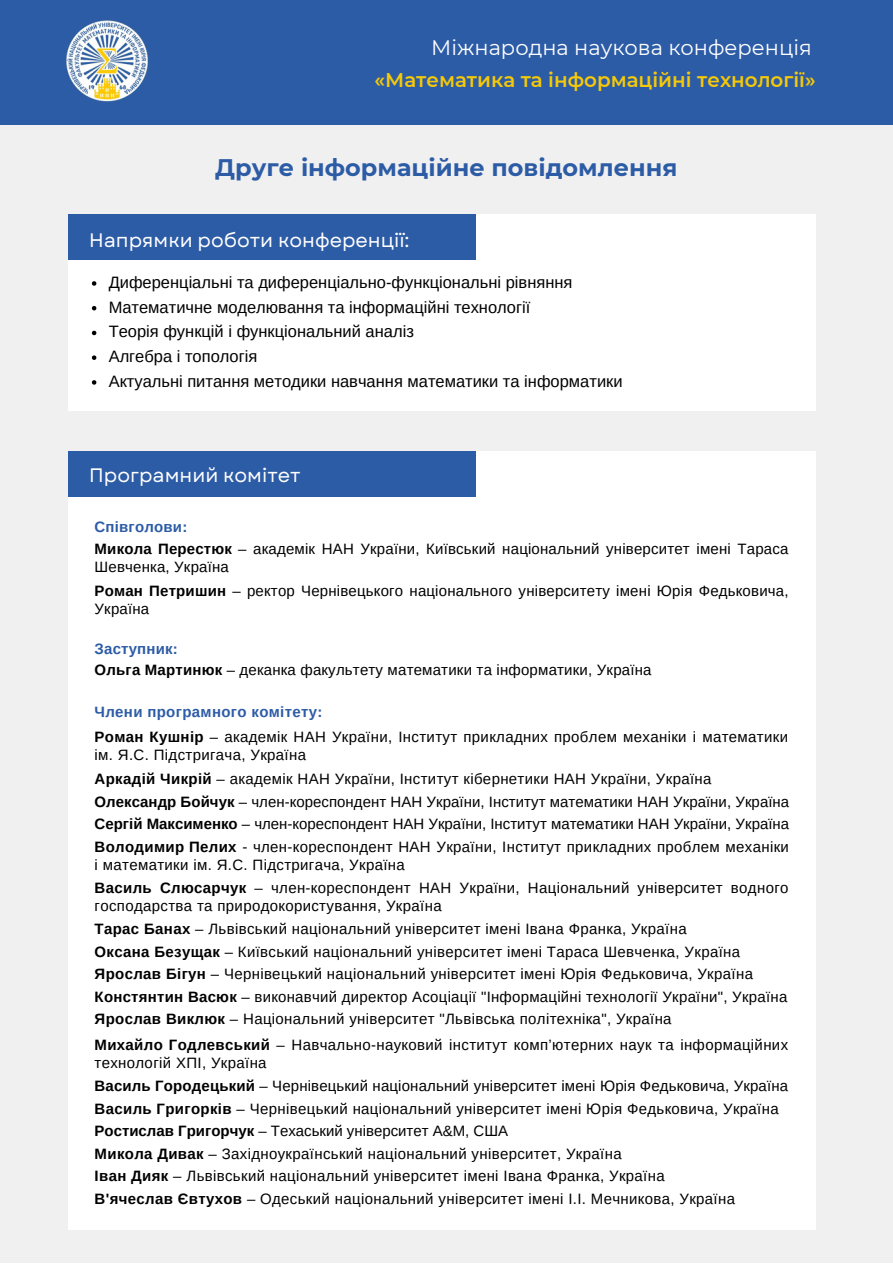
<style>
.page{position:relative;width:893px;height:1264px;background:#fff}
.page>*{position:absolute;margin:0;border:0;box-sizing:border-box;transform-origin:0 0}
.t1{font:700 24px "Montserrat";color:#2d5ca6}
.t2{font:21px "Montserrat";color:#fff}
.t3{font:600 19.8px "Montserrat";color:#f5c908}
.t4{font:19.5px "Garet";color:#fff}
.t5{font:16.5px "Arimo";color:#000}
.t6{font:15px/18px "Arimo";letter-spacing:.025em;color:#000}
.t7{font:15px "Arimo";color:#000}
.t8{font:15px "Arimo";letter-spacing:.005em;color:#000}
.t9{font:700 15px "Arimo";letter-spacing:.025em;color:#2d5ca6}
.s1{font-weight:700}
</style>
<div class="page">
<div style="left:0;top:0;width:892px;height:1262px;background:#f1f0f0"></div>
<div style="left:68px;top:214px;width:747px;height:197px;background:#fff"></div>
<div style="left:68px;top:214px;width:407px;height:46px;background:#2d5ca6"></div>
<div style="left:68px;top:451px;width:747px;height:779px;background:#fff"></div>
<div style="left:68px;top:451px;width:407px;height:45px;background:#2d5ca6"></div>
<svg style="left:92px;top:281px;width:4px;height:5px"></svg>
<svg style="left:92px;top:306px;width:4px;height:4px"></svg>
<svg style="left:92px;top:331px;width:4px;height:4px"></svg>
<svg style="left:92px;top:355px;width:4px;height:5px"></svg>
<svg style="left:92px;top:380px;width:4px;height:5px"></svg>
<div style="left:0;top:0;width:892px;height:124px;background:#2d5ca6"></div>
<img style="left:66px;top:20px;width:83px;height:82px">
<p class="t2" style="left:431px;top:35px;width:382px">Міжнародна наукова конференція</p>
<p class="t3" style="left:374px;top:68px;width:442px">«Математика та інформаційні технології»</p>
<p class="t1" style="left:215px;top:153px;width:463px">Друге інформаційне повідомлення</p>
<p class="t4" style="left:89px;top:226px;width:322px">Напрямки роботи конференції:</p>
<p class="t5" style="left:109px;top:273px;width:465px">Диференціальні та диференціально-функціональні рівняння</p>
<p class="t5" style="left:109px;top:298px;width:423px">Математичне моделювання та інформаційні технології</p>
<p class="t5" style="left:109px;top:322px;width:307px">Теорія функцій і функціональний аналіз</p>
<p class="t5" style="left:109px;top:347px;width:150px">Алгебра і топологія</p>
<p class="t5" style="left:109px;top:372px;width:515px">Актуальні питання методики навчання математики та інформатики</p>
<p class="t4" style="left:89px;top:461px;width:213px">Програмний комітет</p>
<p class="t9" style="left:95px;top:518px;width:94px">Співголови:</p>
<p class="t6" style="left:95px;top:540px;width:695px"><span class="s1">Микола Перестюк</span> – академік НАН України, Київський національний університет імені Тараса<br>Шевченка, Україна</p>
<p class="t6" style="left:95px;top:582px;width:695px"><span class="s1">Роман Петришин</span> – ректор Чернівецького національного університету імені Юрія Федьковича,<br>Україна</p>
<p class="t9" style="left:95px;top:640px;width:85px">Заступник:</p>
<p class="t6" style="left:95px;top:661px;width:558px"><span class="s1">Ольга Мартинюк</span> – деканка факультету математики та інформатики, Україна</p>
<p class="t9" style="left:94px;top:703px;width:229px">Члени програмного комітету:</p>
<p class="t6" style="left:95px;top:728px;width:695px"><span class="s1">Роман Кушнір</span> – академік НАН України, Інститут прикладних проблем механіки і математики ім. Я.С. Підстригача, Україна</p>
<p class="t6" style="left:95px;top:770px;width:618px"><span class="s1">Аркадій Чикрій</span> – академік НАН України, Інститут кібернетики НАН України, Україна</p>
<p class="t8" style="left:95px;top:793px;width:696px"><span class="s1">Олександр Бойчук</span> – член-кореспондент НАН України, Інститут математики НАН України, Україна</p>
<p class="t7" style="left:95px;top:815px;width:696px"><span class="s1">Сергій Максименко</span> – член-кореспондент НАН України, Інститут математики НАН України, Україна</p>
<p class="t6" style="left:95px;top:838px;width:695px"><span class="s1">Володимир Пелих</span> - член-кореспондент НАН України, Інститут прикладних проблем механіки і математики ім. Я.С. Підстригача, Україна</p>
<p class="t6" style="left:95px;top:878px;width:695px"><span class="s1">Василь Слюсарчук</span> – член-кореспондент НАН України, Національний університет водного господарства та природокористування, Україна</p>
<p class="t6" style="left:95px;top:920px;width:593px"><span class="s1">Тарас Банах</span> – Львівський національний університет імені Івана Франка, Україна</p>
<p class="t6" style="left:95px;top:942px;width:647px"><span class="s1">Оксана Безущак</span> – Київський національний університет імені Тараса Шевченка, Україна</p>
<p class="t6" style="left:95px;top:965px;width:660px"><span class="s1">Ярослав Бігун</span> – Чернівецький національний університет імені Юрія Федьковича, Україна</p>
<p class="t6" style="left:95px;top:987px;width:694px"><span class="s1">Констянтин Васюк</span> – виконавчий директор Асоціації "Інформаційні технології України", Україна</p>
<p class="t6" style="left:95px;top:1010px;width:578px"><span class="s1">Ярослав Виклюк</span> – Національний університет "Львівська політехніка", Україна</p>
<p class="t6" style="left:94px;top:1035px;width:695px"><span class="s1">Михайло Годлевський</span> – Навчально-науковий інститут комп’ютерних наук та інформаційних технологій ХПІ, Україна</p>
<p class="t6" style="left:95px;top:1076px;width:695px"><span class="s1">Василь Городецький</span> – Чернівецький національний університет імені Юрія Федьковича, Україна</p>
<p class="t6" style="left:95px;top:1099px;width:685px"><span class="s1">Василь Григорків</span> – Чернівецький національний університет імені Юрія Федьковича, Україна</p>
<p class="t7" style="left:95px;top:1122px;width:415px"><span class="s1">Ростислав Григорчук</span> – Техаський університет А&amp;М, США</p>
<p class="t6" style="left:95px;top:1144px;width:528px"><span class="s1">Микола Дивак</span> – Західноукраїнський національний університет, Україна</p>
<p class="t6" style="left:95px;top:1166px;width:571px"><span class="s1">Іван Дияк</span> – Львівський національний університет імені Івана Франка, Україна</p>
<p class="t6" style="left:95px;top:1189px;width:642px"><span class="s1">В'ячеслав Євтухов</span> – Одеський національний університет імені І.І. Мечникова, Україна</p>
</div>
